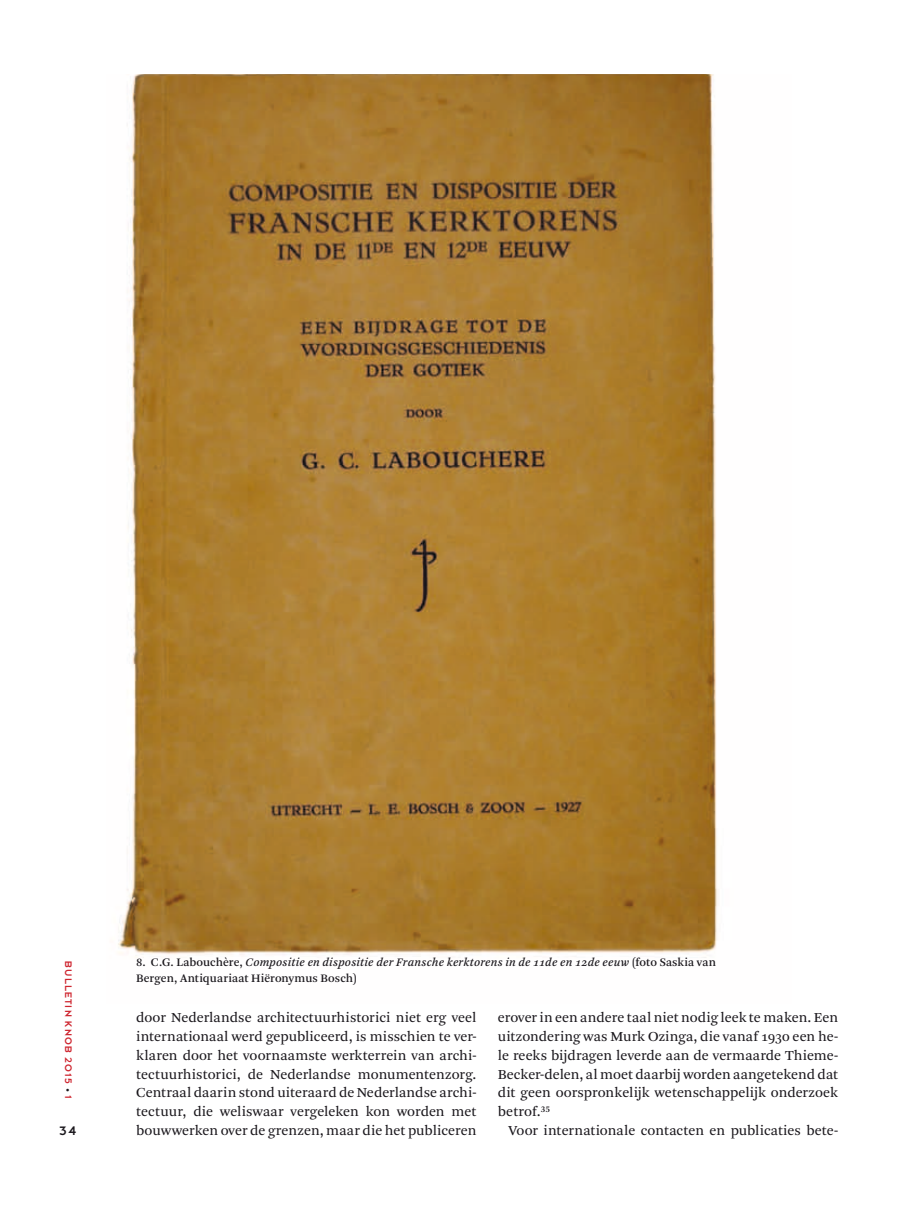
<style>
.page{position:relative;width:902px;height:1212px;background:#fff}
.page>*{position:absolute;margin:0;border:0;box-sizing:border-box;transform-origin:0 0}
.t1{font:14.4px/18.8px "Arnhem Pro Blond";color:#1a171c;text-align:justify}
.t2{font:13.5px "Dessau Pro";color:#1a171c}
.t3{font:12px/15.8px "Arnhem Pro";letter-spacing:.01em;color:#1a171c}
.t4{font:10.5px "Dessau Pro";letter-spacing:.11em;color:#ce252f}
.s1{font-size:8.25px;color:#1a171c}
.s2{font-style:italic}
</style>
<div class="page">
<img style="left:118px;top:74px;width:600px;height:884px">
<p class="t4" style="left:74px;top:961px;width:139px;rotate:90deg">bulletin knob 2015 <span class="s1">•</span> 1</p>
<p class="t2" style="left:60px;top:1123px;width:18px">34</p>
<p class="t3" style="left:136px;top:954px;width:581px">8. C.G. Labouchère, <span class="s2">Compositie en dispositie der Fransche kerktorens in de 11de en 12de eeuw</span> (foto Saskia van<br>Bergen, Antiquariaat Hiëronymus Bosch)</p>
<p class="t1" style="left:136px;top:1008px;width:342px">door Nederlandse architectuurhistorici niet erg veel internationaal werd gepubliceerd, is misschien te ver&shy;klaren door het voornaamste werkterrein van archi&shy;tectuurhistorici, de Nederlandse monumentenzorg.<br>Centraal daarin stond uiteraard de Nederlandse archi&shy;tectuur, die weliswaar vergeleken kon worden met bouwwerken over de grenzen, maar die het publiceren</p>
<p class="t1" style="left:497px;top:1008px;width:342px">erover in een andere taal niet nodig leek te maken. Een uitzondering was Murk Ozinga, die vanaf 1930 een he&shy;le reeks bijdragen leverde aan de vermaarde Thieme-Becker-delen, al moet daarbij worden aangetekend dat dit geen oorspronkelijk wetenschappelijk onderzoek betrof.<sup>35</sup></p>
<p class="t1" style="left:508px;top:1121px;width:331px">Voor internationale contacten en publicaties bete-</p>
</div>
